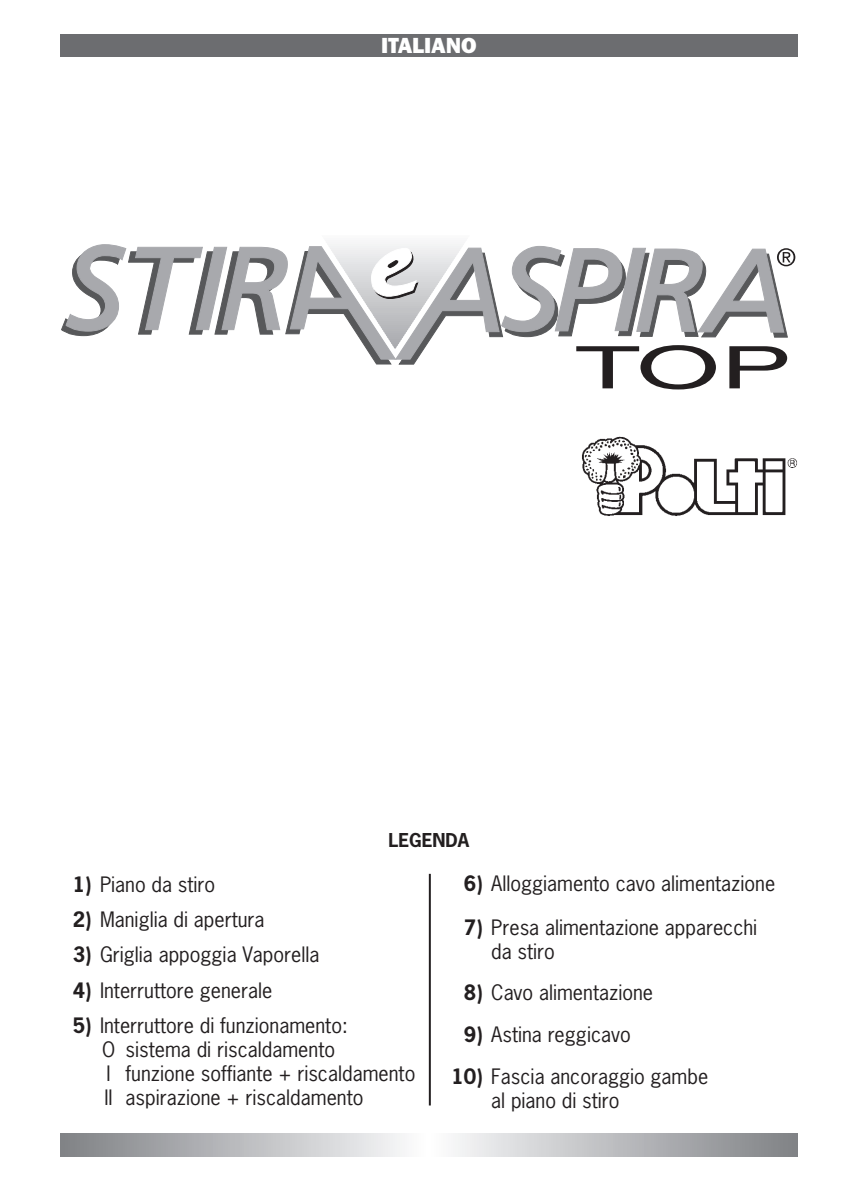
<style>
.page{position:relative;width:860px;height:1190px;background:#fff}
.page>*{position:absolute;margin:0;border:0;box-sizing:border-box;transform-origin:0 0}
.t1{font:800 22px "Franklin Gothic";color:#fff}
.t2{font:20px/24px "News Gothic";color:#231f20}
.t3{font:700 18px "News Gothic";color:#231f20}
.s1{font-weight:700}
</style>
<div class="page">
<div style="left:290px;top:1134px;width:278px;height:23px;background:#cccdcf"></div>
<div style="left:302px;top:1134px;width:254px;height:23px;background:#d0d1d3"></div>
<div style="left:314px;top:1134px;width:230px;height:23px;background:#d4d5d7"></div>
<div style="left:326px;top:1134px;width:206px;height:23px;background:#d8d9db"></div>
<div style="left:336px;top:1134px;width:186px;height:23px;background:#dcdddf"></div>
<div style="left:348px;top:1134px;width:162px;height:23px;background:#e0e1e3"></div>
<div style="left:360px;top:1134px;width:138px;height:23px;background:#e4e5e7"></div>
<div style="left:369px;top:1134px;width:120px;height:23px;background:#e8e9ea"></div>
<div style="left:379px;top:1134px;width:100px;height:23px;background:#ececee"></div>
<div style="left:388px;top:1134px;width:82px;height:23px;background:#f0f0f1"></div>
<div style="left:398px;top:1134px;width:62px;height:23px;background:#f3f4f4"></div>
<div style="left:407px;top:1134px;width:43px;height:23px;background:#f7f7f8"></div>
<div style="left:417px;top:1134px;width:24px;height:23px;background:#fbfbfb"></div>
<div style="left:426px;top:1134px;width:5px;height:23px;background:#fff"></div>
<img style="left:582px;top:437px;width:215px;height:79px">
<hr style="left:319px;top:235px;width:154px;height:2px;background:#fbfbfb">
<hr style="left:319px;top:237px;width:154px;height:2px;background:#fafafa">
<hr style="left:319px;top:239px;width:154px;height:2px;background:#f8f8f9">
<hr style="left:319px;top:241px;width:154px;height:2px;background:#f6f6f7">
<hr style="left:319px;top:243px;width:154px;height:2px;background:#f5f5f6">
<svg style="left:61px;top:244px;width:734px;height:145px"></svg>
<hr style="left:429px;top:874px;width:2px;height:232px;background:#231f20">
<div style="left:60px;top:34px;width:737px;height:23px;background:#6c6d70"></div>
<p class="t1" style="left:381px;top:38px;width:97px">ITALIANO</p>
<p class="t3" style="left:388px;top:833px;width:82px">LEGENDA</p>
<p class="t2" style="left:73px;top:874px;width:144px"><span class="s1">1)</span> Piano da stiro</p>
<p class="t2" style="left:73px;top:909px;width:193px"><span class="s1">2)</span> Maniglia di apertura</p>
<p class="t2" style="left:73px;top:945px;width:248px"><span class="s1">3)</span> Griglia appoggia Vaporella</p>
<p class="t2" style="left:73px;top:980px;width:201px"><span class="s1">4)</span> Interruttore generale</p>
<p class="t2" style="left:102px;top:1015px;width:315px;text-indent:-29px"><span class="s1">5)</span> Interruttore di funzionamento:<br>O sistema di riscaldamento<br>I funzione soffiante + riscaldamento II aspirazione + riscaldamento</p>
<p class="t2" style="left:464px;top:873px;width:313px"><span class="s1">6)</span> Alloggiamento cavo alimentazione</p>
<p class="t2" style="left:491px;top:917px;width:268px;text-indent:-27px"><span class="s1">7)</span> Presa alimentazione apparecchi da stiro</p>
<p class="t2" style="left:464px;top:983px;width:191px"><span class="s1">8)</span> Cavo alimentazione</p>
<p class="t2" style="left:464px;top:1024px;width:168px"><span class="s1">9)</span> Astina reggicavo</p>
<p class="t2" style="left:491px;top:1066px;width:219px;text-indent:-40px"><span class="s1">10)</span> Fascia ancoraggio gambe al piano di stiro</p>
</div>
